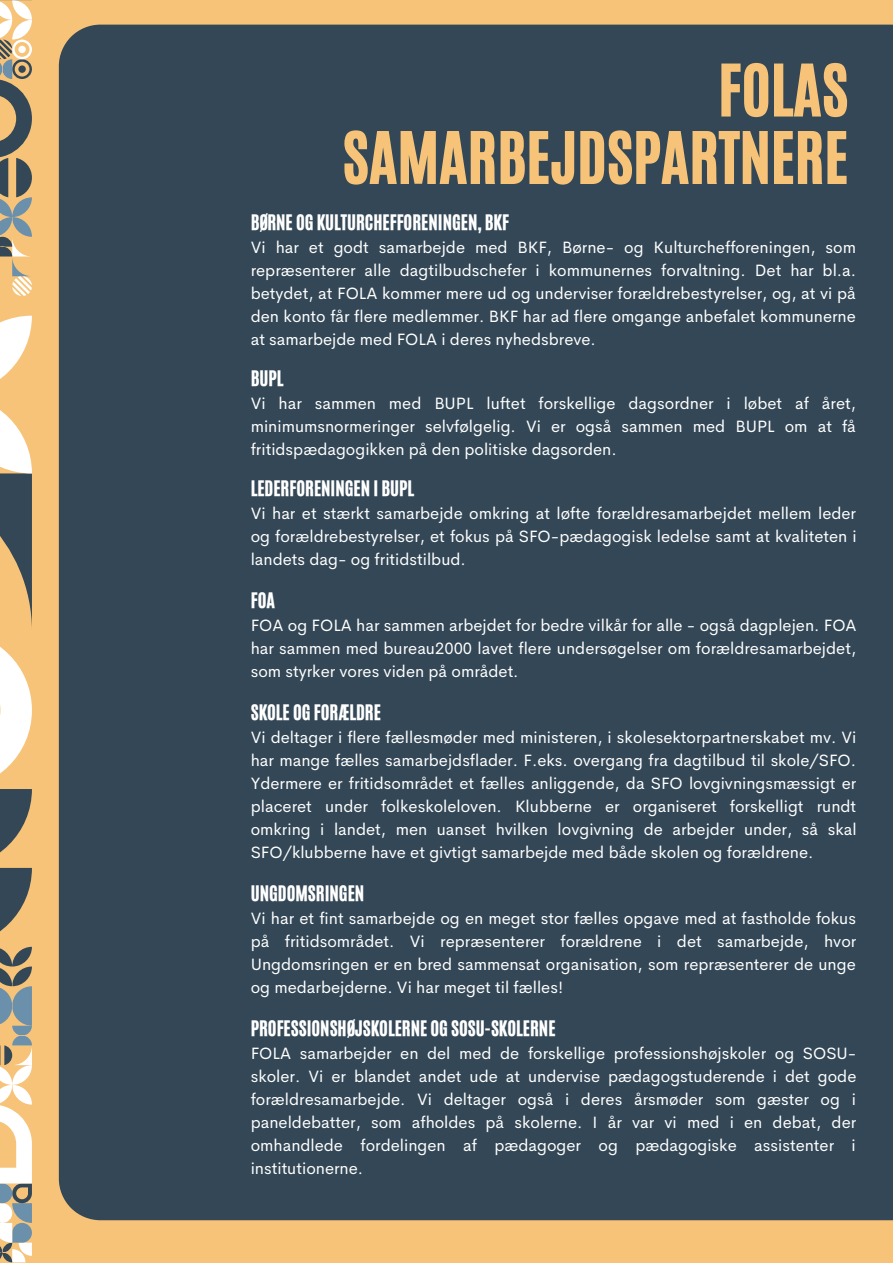
<style>
.page{position:relative;width:893px;height:1264px;background:#fff}
.page>*{position:absolute;margin:0;border:0;box-sizing:border-box;transform-origin:0 0}
.t1{font:60px/67.5px "CA Generated";color:#f6c379;text-align:right}
.t2{font:18px "CA Generated";color:#fff}
.t3{font:16.5px/23px "Cerebri Sans";color:#fff;text-align:justify}
</style>
<div class="page">
<div style="left:0;top:0;width:892px;height:1262px;background:#f6c379"></div>
<svg style="left:0;top:316px;width:32px;height:946px"></svg>
<svg style="left:0;top:0;width:32px;height:296px"></svg>
<div style="left:59px;top:25px;width:833px;height:1195px;background:#334756"></div>
<h1 class="t1" style="left:342px;top:57px;width:507px">FOLAS<br>SAMARBEJDSPARTNERE</h1>
<p class="t2" style="left:251px;top:209px;width:260px">BØRNE OG KULTURCHEFFORENINGEN, BKF</p>
<p class="t3" style="left:251px;top:236px;width:607px">Vi har et godt samarbejde med BKF, Børne- og Kulturchefforeningen, som repræsenterer alle dagtilbudschefer i kommunernes forvaltning. Det har bl.a. betydet, at FOLA kommer mere ud og underviser forældrebestyrelser, og, at vi på den konto får flere medlemmer. BKF har ad flere omgange anbefalet kommunerne at samarbejde med FOLA i deres nyhedsbreve.</p>
<p class="t2" style="left:251px;top:365px;width:34px">BUPL</p>
<p class="t3" style="left:251px;top:392px;width:606px">Vi har sammen med BUPL luftet forskellige dagsordner i løbet af året, minimumsnormeringer selvfølgelig. Vi er også sammen med BUPL om at få fritidspædagogikken på den politiske dagsorden.</p>
<p class="t2" style="left:251px;top:475px;width:165px">LEDERFORENINGEN I BUPL</p>
<p class="t3" style="left:251px;top:502px;width:607px">Vi har et stærkt samarbejde omkring at løfte forældresamarbejdet mellem leder og forældrebestyrelser, et fokus på SFO-pædagogisk ledelse samt at kvaliteten i landets dag- og fritidstilbud.</p>
<p class="t2" style="left:251px;top:587px;width:26px">FOA</p>
<p class="t3" style="left:251px;top:613px;width:607px">FOA og FOLA har sammen arbejdet for bedre vilkår for alle - også dagplejen. FOA har sammen med bureau2000 lavet flere undersøgelser om forældresamarbejdet, som styrker vores viden på området.</p>
<p class="t2" style="left:251px;top:699px;width:132px">SKOLE OG FORÆLDRE</p>
<p class="t3" style="left:251px;top:725px;width:607px">Vi deltager i flere fællesmøder med ministeren, i skolesektorpartnerskabet mv. Vi har mange fælles samarbejdsflader. F.eks. overgang fra dagtilbud til skole/SFO.<br>Ydermere er fritidsområdet et fælles anliggende, da SFO lovgivningsmæssigt er placeret under folkeskoleloven. Klubberne er organiseret forskelligt rundt omkring i landet, men uanset hvilken lovgivning de arbejder under, så skal SFO/klubberne have et givtigt samarbejde med både skolen og forældrene.</p>
<p class="t2" style="left:251px;top:880px;width:115px">UNGDOMSRINGEN</p>
<p class="t3" style="left:251px;top:906px;width:607px">Vi har et fint samarbejde og en meget stor fælles opgave med at fastholde fokus på fritidsområdet. Vi repræsenterer forældrene i det samarbejde, hvor Ungdomsringen er en bred sammensat organisation, som repræsenterer de unge og medarbejderne. Vi har meget til fælles!</p>
<p class="t2" style="left:251px;top:1015px;width:306px">PROFESSIONSHØJSKOLERNE OG SOSU-SKOLERNE</p>
<p class="t3" style="left:251px;top:1041px;width:607px">FOLA samarbejder en del med de forskellige professionshøjskoler og SOSU&shy;skoler. Vi er blandet andet ude at undervise pædagogstuderende i det gode forældresamarbejde. Vi deltager også i deres årsmøder som gæster og i paneldebatter, som afholdes på skolerne. I år var vi med i en debat, der omhandlede fordelingen af pædagoger og pædagogiske assistenter i institutionerne.</p>
</div>
